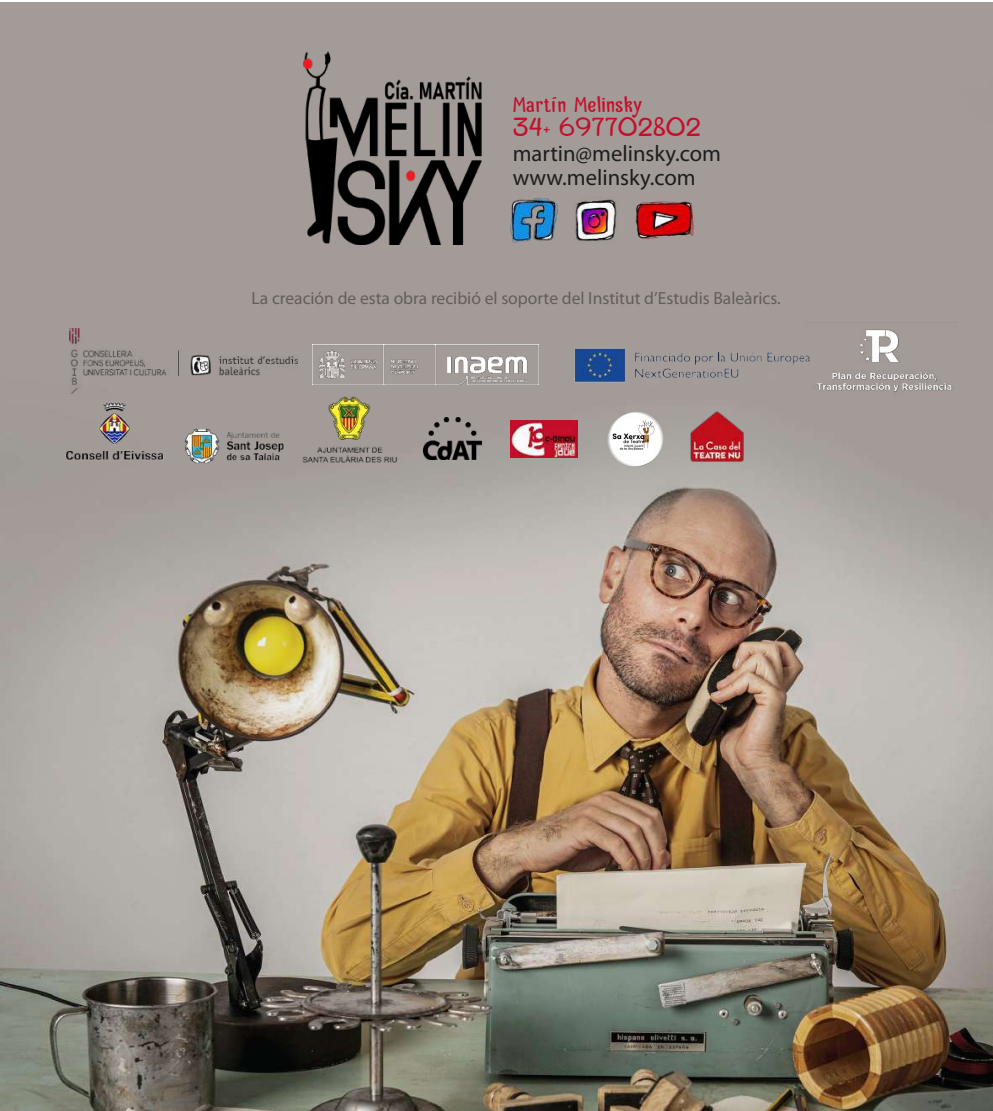
<style>
.page{position:relative;width:993px;height:1111px;background:#fff}
.page>*{position:absolute;margin:0;border:0;box-sizing:border-box;transform-origin:0 0}
.t1{font:26.43px/24.5px "Palitoon";color:#c40f2a}
.t2{font:22.57px/24.5px "Myriad Pro";color:#1e1e1e}
.t3{font:17.5px "Myriad Pro";color:#645e57}
</style>
<div class="page">
<img style="left:0;top:3px;width:991px;height:1108px">
<img style="left:507px;top:193px;width:53px;height:54px">
<img style="left:573px;top:197px;width:45px;height:46px">
<img style="left:632px;top:199px;width:63px;height:42px">
<img style="left:303px;top:52px;width:182px;height:192px">
<img style="left:69px;top:328px;width:228px;height:65px">
<img style="left:189px;top:426px;width:97px;height:41px">
<img style="left:300px;top:396px;width:99px;height:68px">
<img style="left:605px;top:412px;width:58px;height:55px">
<img style="left:684px;top:404px;width:62px;height:62px">
<img style="left:423px;top:418px;width:58px;height:42px">
<img style="left:510px;top:421px;width:67px;height:36px">
<img style="left:563px;top:330px;width:258px;height:72px">
<img style="left:312px;top:344px;width:226px;height:40px">
<img style="left:805px;top:322px;width:152px;height:74px">
<img style="left:40px;top:385px;width:149px;height:91px">
<h1 class="t1" style="left:512px;top:92px;width:189px">Martín Melinsky<br>34+ 697702802</h1>
<p class="t2" style="left:512px;top:141px;width:210px">martin@melinsky.com www.melinsky.com</p>
<p class="t3" style="left:251px;top:287px;width:530px">La creación de esta obra recibió el soporte del Institut d’Estudis Baleàrics.</p>
</div>
